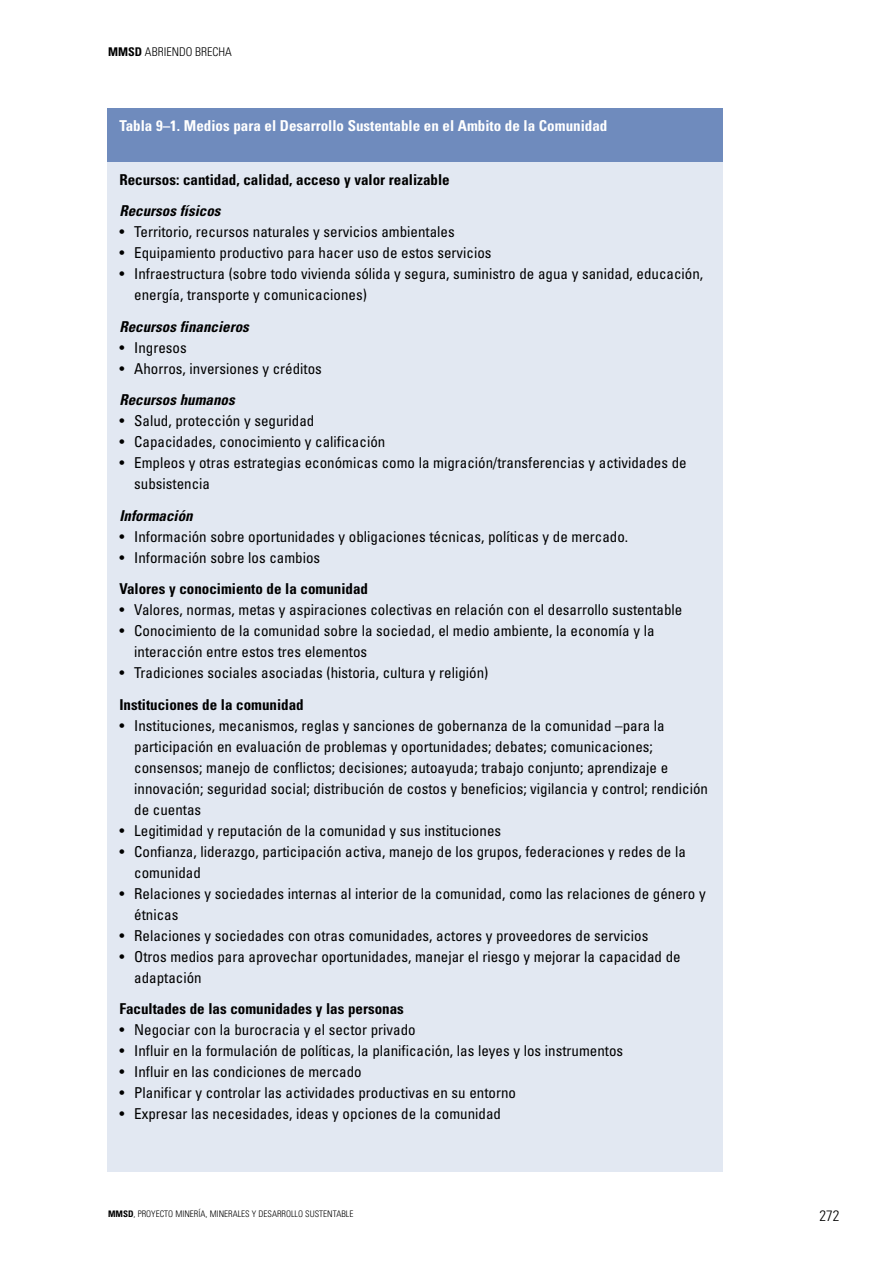
<style>
.page{position:relative;width:893px;height:1262px;background:#fff}
.page>*{position:absolute;margin:0;border:0;box-sizing:border-box;transform-origin:0 0}
.t1{font:condensed 15px/21px "Univers";color:#000}
.t2{font:700 condensed 15px "Univers";color:#000}
.t3{font:700 condensed 15px "Univers";color:#fff}
.t4{font:italic 700 condensed 15px "Univers";color:#000}
.t5{font:300 condensed 15px "Univers";color:#000}
.t6{font:300 condensed 12px "Univers";color:#000}
.t7{font:300 condensed 9px "Univers";color:#000}
.s1{font-weight:700}
</style>
<div class="page">
<div style="left:107px;top:162px;width:616px;height:1010px;background:#e2e8f2"></div>
<div style="left:107px;top:108px;width:616px;height:54px;background:#6f8bbd"></div>
<p class="t6" style="left:108px;top:47px;width:125px"><span class="s1">MMSD</span> ABRIENDO BRECHA</p>
<p class="t3" style="left:119px;top:120px;width:489px">Tabla 9–1. Medios para el Desarrollo Sustentable en el Ambito de la Comunidad</p>
<p class="t2" style="left:119px;top:174px;width:332px">Recursos: cantidad, calidad, acceso y valor realizable</p>
<p class="t4" style="left:119px;top:205px;width:106px">Recursos físicos</p>
<p class="t1" style="left:119px;top:222px;width:337px">• Territorio, recursos naturales y servicios ambientales</p>
<p class="t1" style="left:119px;top:243px;width:374px">• Equipamiento productivo para hacer uso de estos servicios</p>
<p class="t1" style="left:134px;top:264px;width:570px;text-indent:-15px">• Infraestructura (sobre todo vivienda sólida y segura, suministro de agua y sanidad, educación, energía, transporte y comunicaciones)</p>
<p class="t4" style="left:119px;top:321px;width:134px">Recursos financieros</p>
<p class="t1" style="left:119px;top:338px;width:69px">• Ingresos</p>
<p class="t1" style="left:119px;top:359px;width:204px">• Ahorros, inversiones y créditos</p>
<p class="t4" style="left:119px;top:394px;width:120px">Recursos humanos</p>
<p class="t1" style="left:119px;top:411px;width:197px">• Salud, protección y seguridad</p>
<p class="t1" style="left:119px;top:432px;width:267px">• Capacidades, conocimiento y calificación</p>
<p class="t1" style="left:134px;top:453px;width:554px;text-indent:-15px">• Empleos y otras estrategias económicas como la migración/transferencias y actividades de subsistencia</p>
<p class="t4" style="left:119px;top:510px;width:78px">Información</p>
<p class="t1" style="left:119px;top:527px;width:510px">• Información sobre oportunidades y obligaciones técnicas, políticas y de mercado.</p>
<p class="t1" style="left:119px;top:548px;width:202px">• Información sobre los cambios</p>
<p class="t2" style="left:119px;top:583px;width:250px">Valores y conocimiento de la comunidad</p>
<p class="t1" style="left:119px;top:600px;width:564px">• Valores, normas, metas y aspiraciones colectivas en relación con el desarrollo sustentable</p>
<p class="t1" style="left:134px;top:621px;width:522px;text-indent:-15px">• Conocimiento de la comunidad sobre la sociedad, el medio ambiente, la economía y la interacción entre estos tres elementos</p>
<p class="t1" style="left:119px;top:663px;width:370px">• Tradiciones sociales asociadas (historia, cultura y religión)</p>
<p class="t2" style="left:119px;top:699px;width:186px">Instituciones de la comunidad</p>
<p class="t1" style="left:134px;top:716px;width:575px;text-indent:-15px">• Instituciones, mecanismos, reglas y sanciones de gobernanza de la comunidad –para la participación en evaluación de problemas y oportunidades; debates; comunicaciones; consensos; manejo de conflictos; decisiones; autoayuda; trabajo conjunto; aprendizaje e innovación; seguridad social; distribución de costos y beneficios; vigilancia y control; rendición de cuentas</p>
<p class="t1" style="left:119px;top:821px;width:383px">• Legitimidad y reputación de la comunidad y sus instituciones</p>
<p class="t1" style="left:134px;top:842px;width:553px;text-indent:-15px">• Confianza, liderazgo, participación activa, manejo de los grupos, federaciones y redes de la comunidad</p>
<p class="t1" style="left:134px;top:884px;width:573px;text-indent:-15px">• Relaciones y sociedades internas al interior de la comunidad, como las relaciones de género y étnicas</p>
<p class="t1" style="left:119px;top:926px;width:530px">• Relaciones y sociedades con otras comunidades, actores y proveedores de servicios</p>
<p class="t1" style="left:134px;top:947px;width:548px;text-indent:-15px">• Otros medios para aprovechar oportunidades, manejar el riesgo y mejorar la capacidad de adaptación</p>
<p class="t2" style="left:119px;top:1003px;width:286px">Facultades de las comunidades y las personas</p>
<p class="t1" style="left:119px;top:1020px;width:298px">• Negociar con la burocracia y el sector privado</p>
<p class="t1" style="left:119px;top:1041px;width:505px">• Influir en la formulación de políticas, la planificación, las leyes y los instrumentos</p>
<p class="t1" style="left:119px;top:1062px;width:244px">• Influir en las condiciones de mercado</p>
<p class="t1" style="left:119px;top:1083px;width:398px">• Planificar y controlar las actividades productivas en su entorno</p>
<p class="t1" style="left:119px;top:1104px;width:383px">• Expresar las necesidades, ideas y opciones de la comunidad</p>
<p class="t7" style="left:108px;top:1210px;width:247px"><span class="s1">MMSD</span>, PROYECTO MINERÍA, MINERALES Y DESARROLLO SUSTENTABLE</p>
<p class="t5" style="left:819px;top:1210px;width:21px">272</p>
</div>
